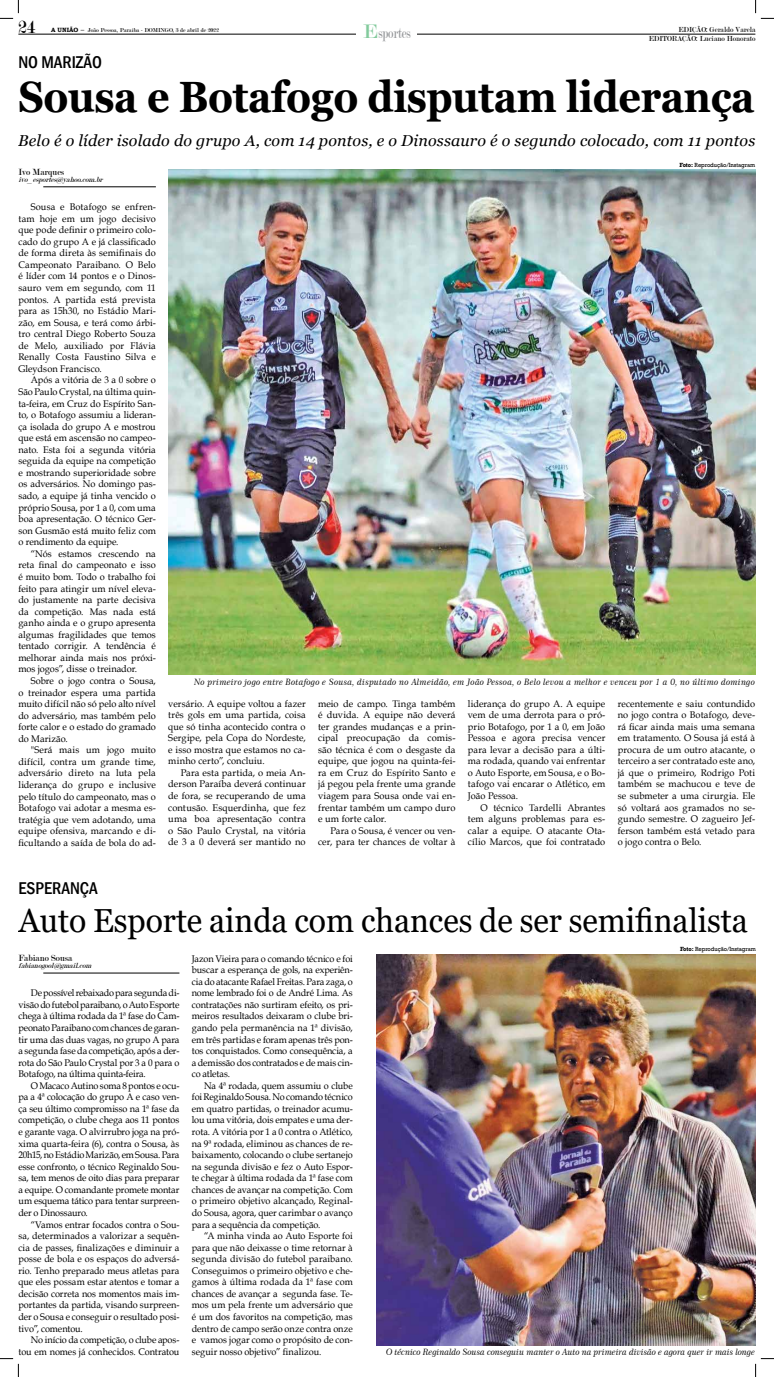
<style>
.page{position:relative;width:774px;height:1377px;background:#fff}
.page>*{position:absolute;margin:0;border:0;box-sizing:border-box;transform-origin:0 0}
.t1{font:700 43.75px "Georgia";letter-spacing:-.01em;color:#000;scale:.9 1}
.t2{font:33.25px "Georgia";color:#000;scale:.96 1}
.t3{font:21px "Modern";color:#82ca9c}
.t4{font:19.25px "Modern";color:#000}
.t5{font:500 condensed 17.5px "Franklin Gothic";color:#000}
.t6{font:italic 15.75px "Georgia";letter-spacing:.01em;color:#000}
.t7{font:15.75px "Modern";color:#939598;scale:.75 1}
.t8{font:9.62px/11.5px "Book Antiqua";color:#000;text-align:justify;scale:.96 1}
.t9{font:9.62px/11.5px "Book Antiqua";color:#000;text-align:justify;scale:.95 1}
.t10{font:9.62px/11.5px "Book Antiqua";color:#000;text-align:justify}
.t11{font:9.62px "Modern";color:#000;scale:.95 1}
.t12{font:8.75px "Century 751 BT Italic B";letter-spacing:.01em;color:#000}
.t13{font:8.75px "Century 751 BT Italic B";letter-spacing:-.02em;color:#000}
.t14{font:7.88px "Modern";color:#000;scale:.95 1}
.t15{font:italic 7.88px "Modern";color:#000;scale:.95 1}
.t16{font:6.12px "Rockwell";letter-spacing:-.01em;color:#000;scale:.95 1}
.t17{font:6.12px "Modern";color:#000}
.s1{font-family:"Bookman Old Style";font-weight:700}
.s2{font-family:"Bookman Old Style";font-size:7px}
.s3{font-weight:700}
</style>
<div class="page">
<hr style="left:18px;top:34px;width:737px;height:1px;background:#000">
<hr style="left:356px;top:32px;width:60px;height:4px;background:#fff">
<img style="left:168px;top:170px;width:587px;height:504px">
<img style="left:376px;top:954px;width:379px;height:390px">
<hr style="left:43px;top:187px;width:113px;height:1px;background:#000">
<hr style="left:43px;top:972px;width:136px;height:1px;background:#000">
<svg style="left:0;top:0;width:19px;height:19px"></svg>
<svg style="left:0;top:1358px;width:19px;height:18px"></svg>
<svg style="left:755px;top:0;width:18px;height:19px"></svg>
<svg style="left:755px;top:1358px;width:18px;height:18px"></svg>
<h3 class="t4" style="left:18px;top:18px;width:19px">24</h3>
<p class="t17" style="left:51px;top:27px;width:169px"><span class="s1">A UNIÃO</span> <span class="s2">–</span> João Pessoa, Paraíba - DOMINGO, 3 de abril de 2022</p>
<p class="t14" style="left:678px;top:26px;width:83px">EDIÇÃO: Geraldo Varela</p>
<h3 class="t3" style="left:363px;top:21px;width:16px">E</h3>
<h3 class="t7" style="left:378px;top:26px;width:45px">sportes</h3>
<p class="t14" style="left:648px;top:35px;width:114px">EDITORAÇÃO: Luciano Honorato</p>
<h3 class="t5" style="left:18px;top:51px;width:85px">NO MARIZÃO</h3>
<h1 class="t1" style="left:18px;top:69px;width:819px">Sousa e Botafogo disputam liderança</h1>
<h3 class="t6" style="left:18px;top:130px;width:738px">Belo é o líder isolado do grupo A, com 14 pontos, e o Dinossauro é o segundo colocado, com 11 pontos</h3>
<p class="t11" style="left:18px;top:167px;width:50px">Ivo Marques</p>
<p class="t15" style="left:18px;top:175px;width:92px">ivo_ esportes@yahoo.com.br</p>
<p class="t8" style="left:18px;top:201px;width:145px;text-indent:12px">Sousa e Botafogo se enfren&shy;tam hoje em um jogo decisivo que pode definir o primeiro colo&shy;cado do grupo A e já classificado de forma direta às semifinais do Campeonato Paraibano. O Belo é líder com 14 pontos e o Dinos&shy;sauro vem em segundo, com 11 pontos. A partida está prevista para as 15h30, no Estádio Mari&shy;zão, em Sousa, e terá como árbi&shy;tro central Diego Roberto Souza de Melo, auxiliado por Flávia Renally Costa Faustino Silva e Gleydson Francisco.</p>
<p class="t8" style="left:18px;top:374px;width:145px;text-indent:12px">Após a vitória de 3 a 0 sobre o São Paulo Crystal, na última quin&shy;ta-feira, em Cruz do Espírito San&shy;to, o Botafogo assumiu a lideran&shy;ça isolada do grupo A e mostrou que está em ascensão no campeo&shy;nato. Esta foi a segunda vitória seguida da equipe na competição e mostrando superioridade sobre os adversários. No domingo pas&shy;sado, a equipe já tinha vencido o próprio Sousa, por 1 a 0, com uma boa apresentação. O técnico Ger&shy;son Gusmão está muito feliz com o rendimento da equipe.</p>
<p class="t8" style="left:18px;top:547px;width:145px;text-indent:12px">“Nós estamos crescendo na reta final do campeonato e isso é muito bom. Todo o trabalho foi feito para atingir um nível eleva&shy;do justamente na parte decisiva da competição. Mas nada está ganho ainda e o grupo apresenta algumas fragilidades que temos tentado corrigir. A tendência é melhorar ainda mais nos próxi&shy;mos jogos”, disse o treinador.</p>
<p class="t8" style="left:18px;top:674px;width:145px;text-indent:12px">Sobre o jogo contra o Sousa, o treinador espera uma partida muito difícil não só pelo alto nível do adversário, mas também pelo forte calor e o estado do gramado do Marizão.</p>
<p class="t8" style="left:18px;top:744px;width:145px;text-indent:12px">"Será mais um jogo muito difícil, contra um grande time, adversário direto na luta pela liderança do grupo e inclusive pelo título do campeonato, mas o Botafogo vai adotar a mesma es&shy;tratégia que vem adotando, uma equipe ofensiva, marcando e di&shy;ficultando a saída de bola do ad-</p>
<p class="t16" style="left:679px;top:161px;width:81px"><span class="s3">Foto:</span> Reprodução/Instagram</p>
<p class="t12" style="left:194px;top:676px;width:562px">No primeiro jogo entre Botafogo e Sousa, disputado no Almeidão, em João Pessoa, o Belo levou a melhor e venceu por 1 a 0, no último domingo</p>
<p class="t8" style="left:168px;top:697px;width:145px">versário. A equipe voltou a fazer três gols em uma partida, coisa que só tinha acontecido contra o Sergipe, pela Copa do Nordeste, e isso mostra que estamos no ca&shy;minho certo”, concluiu.</p>
<p class="t10" style="left:168px;top:766px;width:139px;text-indent:12px">Para esta partida, o meia An&shy;derson Paraíba deverá continuar de fora, se recuperando de uma contusão. Esquerdinha, que fez uma boa apresentação contra o São Paulo Crystal, na vitória de 3 a 0 deverá ser mantido no</p>
<p class="t10" style="left:318px;top:697px;width:139px">meio de campo. Tinga também é duvida. A equipe não deverá ter grandes mudanças e a prin&shy;cipal preocupação da comis&shy;são técnica é com o desgaste da equipe, que jogou na quinta-fei&shy;ra em Cruz do Espírito Santo e já pegou pela frente uma grande viagem para Sousa onde vai en&shy;frentar também um campo duro e um forte calor.</p>
<p class="t8" style="left:318px;top:824px;width:145px;text-align:right">Para o Sousa, é vencer ou ven&shy;cer, para ter chances de voltar à</p>
<p class="t8" style="left:468px;top:697px;width:145px">liderança do grupo A. A equipe vem de uma derrota para o pró&shy;prio Botafogo, por 1 a 0, em João Pessoa e agora precisa vencer para levar a decisão para a últi&shy;ma rodada, quando vai enfrentar o Auto Esporte, em Sousa, e o Bo&shy;tafogo vai encarar o Atlético, em João Pessoa.</p>
<p class="t8" style="left:468px;top:801px;width:145px;text-indent:12px">O técnico Tardelli Abrantes tem alguns problemas para es&shy;calar a equipe. O atacante Ota&shy;cílio Marcos, que foi contratado</p>
<p class="t8" style="left:617px;top:697px;width:145px">recentemente e saiu contundido no jogo contra o Botafogo, deve&shy;rá ficar ainda mais uma semana em tratamento. O Sousa já está à procura de um outro atacante, o terceiro a ser contratado este ano, já que o primeiro, Rodrigo Poti também se machucou e teve de se submeter a uma cirurgia. Ele só voltará aos gramados no se&shy;gundo semestre. O zagueiro Jef&shy;ferson também está vetado para o jogo contra o Belo.</p>
<h3 class="t5" style="left:18px;top:876px;width:81px">ESPERANÇA</h3>
<h2 class="t2" style="left:18px;top:899px;width:761px">Auto Esporte ainda com chances de ser semifinalista</h2>
<p class="t11" style="left:18px;top:953px;width:58px">Fabiano Sousa</p>
<p class="t15" style="left:18px;top:961px;width:80px">fabianogool@gmail.com</p>
<p class="t9" style="left:18px;top:986px;width:171px;text-indent:12px">De possível rebaixado para segunda di&shy;visão do futebol paraibano, o Auto Esporte chega à última rodada da 1ª fase do Cam&shy;peonato Paraibano com chances de garan&shy;tir uma das duas vagas, no grupo A para a segunda fase da competição, após a der&shy;rota do São Paulo Crystal por 3 a 0 para o Botafogo, na última quinta-feira.</p>
<p class="t9" style="left:18px;top:1079px;width:171px;text-indent:12px">O Macaco Autino soma 8 pontos e ocu&shy;pa a 4ª colocação do grupo A e caso ven&shy;ça seu último compromisso na 1ª fase da competição, o clube chega aos 11 pontos e garante vaga. O alvirrubro joga na pró&shy;xima quarta-feira (6), contra o Sousa, às 20h15, no Estádio Marizão, em Sousa. Para esse confronto, o técnico Reginaldo Sou&shy;sa, tem menos de oito dias para preparar a equipe. O comandante promete montar um esquema tático para tentar surpreen&shy;der o Dinossauro.</p>
<p class="t9" style="left:18px;top:1217px;width:171px;text-indent:12px">“Vamos entrar focados contra o Sou&shy;sa, determinados a valorizar a sequên&shy;cia de passes, finalizações e diminuir a posse de bola e os espaços do adversá&shy;rio. Tenho preparado meus atletas para que eles possam estar atentos e tomar a decisão correta nos momentos mais im&shy;portantes da partida, visando surpreen&shy;der o Sousa e conseguir o resultado posi&shy;tivo”, comentou.</p>
<p class="t9" style="left:18px;top:1333px;width:171px;text-align:right">No início da competição, o clube apos&shy;tou em nomes já conhecidos. Contratou</p>
<p class="t9" style="left:192px;top:952px;width:171px">Jazon Vieira para o comando técnico e foi buscar a esperança de gols, na experiên&shy;cia do atacante Rafael Freitas. Para zaga, o nome lembrado foi o de André Lima. As contratações não surtiram efeito, os pri&shy;meiros resultados deixaram o clube bri&shy;gando pela permanência na 1ª divisão, em três partidas e foram apenas três pon&shy;tos conquistados. Como consequência, a a demissão dos contratados e de mais cin&shy;co atletas.</p>
<p class="t9" style="left:192px;top:1079px;width:171px;text-indent:12px">Na 4ª rodada, quem assumiu o clube foi Reginaldo Sousa. No comando técnico em quatro partidas, o treinador acumu&shy;lou uma vitória, dois empates e uma der&shy;rota. A vitória por 1 a 0 contra o Atlético, na 9ª rodada, eliminou as chances de re&shy;baixamento, colocando o clube sertanejo na segunda divisão e fez o Auto Espor&shy;te chegar à última rodada da 1ª fase com chances de avançar na competição. Com o primeiro objetivo alcançado, Reginal&shy;do Sousa, agora, quer carimbar o avanço para a sequência da competição.</p>
<p class="t9" style="left:192px;top:1229px;width:171px;text-indent:12px">“A minha vinda ao Auto Esporte foi para que não deixasse o time retornar à segunda divisão do futebol paraibano.<br>Conseguimos o primeiro objetivo e che&shy;gamos à última rodada da 1ª fase com chances de avançar a segunda fase. Te&shy;mos um pela frente um adversário que é um dos favoritos na competição, mas dentro de campo serão onze contra onze e vamos jogar como o propósito de con&shy;seguir nosso objetivo” finalizou.</p>
<p class="t16" style="left:680px;top:945px;width:81px"><span class="s3">Foto:</span> Reprodução/Instagram</p>
<p class="t13" style="left:386px;top:1346px;width:370px">O técnico Reginaldo Sousa conseguiu manter o Auto na primeira divisão e agora quer ir mais longe</p>
</div>
